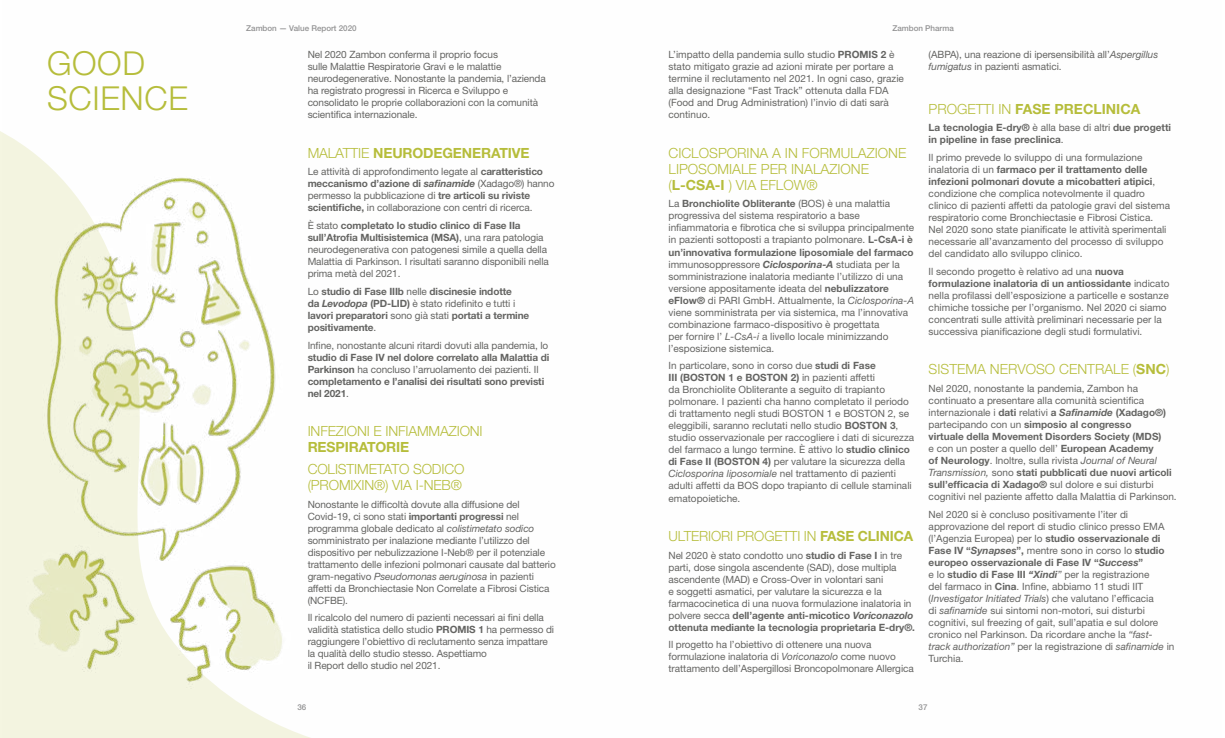
<style>
.page{position:relative;width:1225px;height:738px;background:#fff}
.page>*{position:absolute;margin:0;border:0;box-sizing:border-box;transform-origin:0 0}
.t1{font:300 33px/35.7px "Helvetica Neue LT Std";letter-spacing:.02em;color:#b6bd3b}
.t2{font:300 14px/16px "Helvetica Neue LT Std";color:#b6bd3b}
.t3{font:700 14px "Helvetica Neue LT Std";letter-spacing:-.01em;color:#b6bd3b}
.t4{font:10px/12px "Helvetica Neue LT Std";color:#646462}
.t5{font:700 10px/12px "Helvetica Neue LT Std";letter-spacing:-.01em;color:#646462}
.t6{font:500 8px "Helvetica Neue LT Std";color:#939394}
.s1{font-weight:700}
.s2{font-weight:700;font-style:italic}
.s3{font-style:italic}
.s4{font-weight:300}
.s5{font-weight:400}
</style>
<div class="page">
<svg style="left:0;top:131px;width:308px;height:606px"></svg>
<p class="t6" style="left:246px;top:23px;width:112px">Zambon — Value Report 2020</p>
<p class="t6" style="left:892px;top:23px;width:63px">Zambon Pharma</p>
<p class="t4" style="left:668px;top:48px;width:237px">L’impatto della pandemia sullo studio <span class="s1">PROMIS 2</span> è stato mitigato grazie ad azioni mirate per portare a termine il reclutamento nel 2021. In ogni caso, grazie alla designazione “Fast Track” ottenuta dalla FDA (Food and Drug Administration) l’invio di dati sarà continuo.</p>
<h2 class="t2" style="left:668px;top:144px;width:239px">CICLOSPORINA A IN FORMULAZIONE<br>LIPOSOMIALE PER INALAZIONE (<span class="s1">L-CSA-I</span> ) VIA EFLOW®</h2>
<p class="t4" style="left:668px;top:197px;width:247px">La <span class="s1">Bronchiolite Obliterante</span> (BOS) è una malattia progressiva del sistema respiratorio a base infiammatoria e fibrotica che si sviluppa principalmente in pazienti sottoposti a trapianto polmonare. <span class="s1">L-CsA-i è un’innovativa formulazione liposomiale del farmaco </span>immunosoppressore <span class="s2">Ciclosporina-A</span> studiata per la somministrazione inalatoria mediante l’utilizzo di una versione appositamente ideata del <span class="s1">nebulizzatore eFlow®</span> di PARI GmbH. Attualmente, la <span class="s3">Ciclosporina-A </span>viene somministrata per via sistemica, ma l’innovativa combinazione farmaco-dispositivo è progettata<br>per fornire l’ <span class="s3">L-CsA-i</span> a livello locale minimizzando l’esposizione sistemica.</p>
<p class="t4" style="left:668px;top:359px;width:247px">In particolare, sono in corso due <span class="s1">studi di Fase<br>III (BOSTON 1 e BOSTON 2)</span> in pazienti affetti<br>da Bronchiolite Obliterante a seguito di trapianto polmonare. I pazienti cha hanno completato il periodo di trattamento negli studi BOSTON 1 e BOSTON 2, se eleggibili, saranno reclutati nello studio <span class="s1">BOSTON 3</span>, studio osservazionale per raccogliere i dati di sicurezza del farmaco a lungo termine. È attivo lo <span class="s1">studio clinico di Fase II (BOSTON 4)</span> per valutare la sicurezza della <span class="s3">Ciclosporina liposomiale</span> nel trattamento di pazienti adulti affetti da BOS dopo trapianto di cellule staminali ematopoietiche.</p>
<h2 class="t2" style="left:668px;top:527px;width:246px">ULTERIORI PROGETTI IN <span class="s1">FASE CLINICA</span></h2>
<p class="t4" style="left:668px;top:548px;width:248px">Nel 2020 è stato condotto uno <span class="s1">studio di Fase I</span> in tre parti, dose singola ascendente (SAD), dose multipla ascendente (MAD) e Cross-Over in volontari sani<br>e soggetti asmatici, per valutare la sicurezza e la farmacocinetica di una nuova formulazione inalatoria in polvere secca <span class="s1">dell’agente anti-micotico</span> <span class="s2">Voriconazolo </span><span class="s1">ottenuta mediante la tecnologia proprietaria E-dry®.</span></p>
<p class="t4" style="left:668px;top:638px;width:247px">Il progetto ha l’obiettivo di ottenere una nuova formulazione inalatoria di <span class="s3">Voriconazolo</span> come nuovo trattamento dell’Aspergillosi Broncopolmonare Allergica</p>
<h1 class="t1" style="left:47px;top:44px;width:142px">GOOD<br>SCIENCE</h1>
<p class="t4" style="left:308px;top:48px;width:240px">Nel 2020 Zambon conferma il proprio focus<br>sulle Malattie Respiratorie Gravi e le malattie neurodegenerative. Nonostante la pandemia, l’azienda ha registrato progressi in Ricerca e Sviluppo e consolidato le proprie collaborazioni con la comunità scientifica internazionale.</p>
<h2 class="t3" style="left:308px;top:144px;width:223px"><span class="s4">MALATTIE</span> NEURODEGENERATIVE</h2>
<p class="t4" style="left:308px;top:165px;width:248px">Le attività di approfondimento legate al <span class="s1">caratteristico meccanismo d’azione di</span> <span class="s2">safinamide</span> (Xadago<span class="s3">®</span>) hanno permesso la pubblicazione di <span class="s1">tre articoli su riviste scientifiche,</span> in collaborazione con centri di ricerca.</p>
<p class="t4" style="left:308px;top:219px;width:243px">È stato <span class="s1">completato lo studio clinico di Fase IIa sull’Atrofia Multisistemica (MSA)</span>, una rara patologia neurodegenerativa con patogenesi simile a quella della Malattia di Parkinson. I risultati saranno disponibili nella prima metà del 2021.</p>
<p class="t5" style="left:308px;top:285px;width:223px"><span class="s5">Lo</span> studio di Fase IIIb <span class="s5">nelle</span> discinesie indotte<br>da <span class="s3">Levodopa</span> (PD-LID) <span class="s5">è stato ridefinito e tutti i </span>lavori preparatori <span class="s5">sono già stati</span> portati a termine positivamente<span class="s5">.</span></p>
<p class="t4" style="left:308px;top:338px;width:242px">Infine, nonostante alcuni ritardi dovuti alla pandemia, lo</p>
<p class="t5" style="left:308px;top:350px;width:243px">studio di Fase IV nel dolore correlato alla Malattia di Parkinson <span class="s5">ha concluso l’arruolamento dei pazienti. Il </span>completamento e l’analisi dei risultati sono previsti nel 2021<span class="s5">.</span></p>
<h2 class="t2" style="left:308px;top:422px;width:177px">INFEZIONI E INFIAMMAZIONI</h2>
<h2 class="t3" style="left:308px;top:438px;width:103px">RESPIRATORIE</h2>
<h2 class="t2" style="left:308px;top:460px;width:158px">COLISTIMETATO SODICO (PROMIXIN®) VIA I-NEB®</h2>
<p class="t4" style="left:308px;top:497px;width:250px">Nonostante le difficoltà dovute alla diffusione del Covid-19, ci sono stati <span class="s1">importanti progressi</span> nel programma globale dedicato al <span class="s3">colistimetato sodico </span>somministrato per inalazione mediante l’utilizzo del dispositivo per nebulizzazione I-Neb® per il potenziale trattamento delle infezioni polmonari causate dal batterio gram-negativo <span class="s3">Pseudomonas aeruginosa</span> in pazienti affetti da Bronchiectasie Non Correlate a Fibrosi Cistica (NCFBE).</p>
<p class="t4" style="left:308px;top:611px;width:248px">Il ricalcolo del numero di pazienti necessari ai fini della validità statistica dello studio <span class="s1">PROMIS 1</span> ha permesso di raggiungere l’obiettivo di reclutamento senza impattare la qualità dello studio stesso. Aspettiamo<br>il Report dello studio nel 2021.</p>
<p class="t4" style="left:928px;top:48px;width:231px">(ABPA), una reazione di ipersensibilità all’<span class="s3">Aspergillus fumigatus</span> in pazienti asmatici.</p>
<h2 class="t3" style="left:928px;top:100px;width:213px"><span class="s4">PROGETTI IN</span> FASE PRECLINICA</h2>
<p class="t5" style="left:928px;top:121px;width:244px">La tecnologia E-dry® <span class="s5">è alla base di altri</span> due progetti in pipeline in fase preclinica<span class="s5">.</span></p>
<p class="t4" style="left:928px;top:151px;width:243px">Il primo prevede lo sviluppo di una formulazione inalatoria di un <span class="s1">farmaco per il trattamento delle infezioni polmonari dovute a micobatteri atipici</span>, condizione che complica notevolmente il quadro clinico di pazienti affetti da patologie gravi del sistema respiratorio come Bronchiectasie e Fibrosi Cistica.<br>Nel 2020 sono state pianificate le attività sperimentali necessarie all’avanzamento del processo di sviluppo del candidato allo sviluppo clinico.</p>
<p class="t4" style="left:928px;top:265px;width:242px">Il secondo progetto è relativo ad una <span class="s1">nuova formulazione inalatoria di un antiossidante</span> indicato nella profilassi dell’esposizione a particelle e sostanze chimiche tossiche per l’organismo. Nel 2020 ci siamo concentrati sulle attività preliminari necessarie per la successiva pianificazione degli studi formulativi.</p>
<h2 class="t2" style="left:928px;top:361px;width:242px">SISTEMA NERVOSO CENTRALE (<span class="s1">SNC</span>)</h2>
<p class="t4" style="left:928px;top:382px;width:250px">Nel 2020, nonostante la pandemia, Zambon ha continuato a presentare alla comunità scientifica internazionale i <span class="s1">dati</span> relativi <span class="s1">a</span> <span class="s2">Safinamide</span> <span class="s1">(Xadago®) </span>partecipando con un <span class="s1">simposio al congresso<br>virtuale della Movement Disorders Society (MDS)<br></span>e con un poster a quello dell’ <span class="s1">European Academy<br>of Neurology</span>. Inoltre, sulla rivista <span class="s3">Journal of Neural Transmission,</span> sono <span class="s1">stati pubblicati due nuovi articoli sull’efficacia di Xadago®</span> sul dolore e sui disturbi cognitivi nel paziente affetto dalla Malattia di Parkinson.</p>
<p class="t4" style="left:928px;top:507px;width:247px">Nel 2020 si è concluso positivamente l’iter di approvazione del report di studio clinico presso EMA (l’Agenzia Europea) per lo <span class="s1">studio osservazionale di Fase IV “</span><span class="s2">Synapses</span><span class="s1">”,</span> mentre sono in corso lo <span class="s1">studio europeo osservazionale di Fase IV “</span><span class="s2">Success</span><span class="s1">”<br></span>e lo <span class="s1">studio di Fase III</span> <span class="s2">“Xindi</span><span class="s3">”</span> per la registrazione<br>del farmaco in <span class="s1">Cina</span>. Infine, abbiamo 11 studi IIT (<span class="s3">Investigator Initiated Trials</span>) che valutano l’efficacia<br>di <span class="s3">safinamide</span> sui sintomi non-motori, sui disturbi cognitivi, sul freezing of gait, sull’apatia e sul dolore cronico nel Parkinson. Da ricordare anche la <span class="s3">“fast&shy;track authorization”</span> per la registrazione di <span class="s3">safinamide</span> in Turchia.</p>
<p class="t6" style="left:297px;top:701px;width:10px">36</p>
<p class="t6" style="left:918px;top:701px;width:10px">37</p>
</div>
